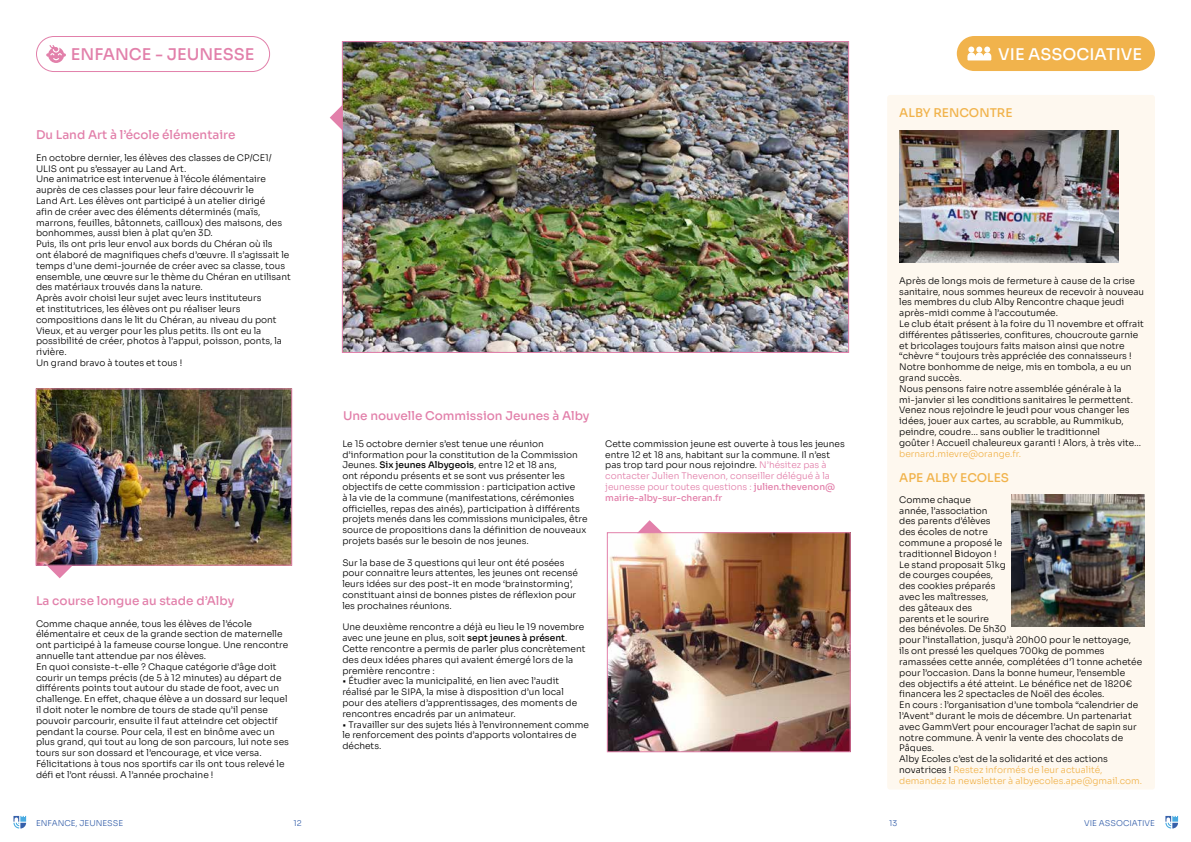
<style>
.page{position:relative;width:1191px;height:842px;background:#fff}
.page>*{position:absolute;margin:0;border:0;box-sizing:border-box;transform-origin:0 0}
.t1{font:500 16.1px "Sora";color:#e280aa}
.t2{font:500 16.1px "Sora";color:#fff}
.t3{font:500 12px "Sora";color:#e280aa}
.t4{font:500 12px "Sora";color:#f1b34c}
.t5{font:300 9px/10.8px "Sora";color:#000}
.t6{font:300 9px "Sora";color:#f1b34c}
.t7{font:300 8px "Sora";color:#3660aa}
.s1{font-weight:500}
.s2{color:#e280aa}
.s3{font-weight:500;color:#e280aa}
.s4{color:#f1b34c}
</style>
<div class="page">
<div style="left:887px;top:95px;width:268px;height:694px;background:#fef8ef;border-radius:3px"></div>
<img style="left:344px;top:43px;width:503px;height:308px">
<div style="left:342px;top:41px;width:507px;height:312px;border:1px solid #e280aa"></div>
<div style="left:36px;top:36px;width:234px;height:36px;border:1px solid #e280aa;border-radius:18px"></div>
<svg style="left:330px;top:105px;width:12px;height:25px"></svg>
<img style="left:609px;top:534px;width:239px;height:216px">
<div style="left:607px;top:532px;width:243px;height:220px;border:1px solid #e280aa"></div>
<img style="left:38px;top:390px;width:252px;height:174px">
<div style="left:36px;top:388px;width:256px;height:178px;border:1px solid #e280aa"></div>
<svg style="left:13px;top:816px;width:13px;height:12px"></svg>
<svg style="left:1165px;top:816px;width:13px;height:12px"></svg>
<svg style="left:46px;top:45px;width:20px;height:18px"></svg>
<div style="left:956px;top:36px;width:199px;height:35px;background:#f1b34c;border-radius:18px"></div>
<svg style="left:967px;top:47px;width:24px;height:13px"></svg>
<svg style="left:637px;top:520px;width:25px;height:13px"></svg>
<img style="left:899px;top:130px;width:219px;height:132px">
<img style="left:1011px;top:495px;width:133px;height:131px">
<svg style="left:47px;top:566px;width:25px;height:12px"></svg>
<h1 class="t1" style="left:71px;top:41px;width:185px">ENFANCE - JEUNESSE</h1>
<h2 class="t3" style="left:36px;top:125px;width:201px">Du Land Art à l’école élémentaire</h2>
<p class="t5" style="left:36px;top:151px;width:256px">En octobre dernier, les élèves des classes de CP/CE1/ ULIS ont pu s’essayer au Land Art.<br>Une animatrice est intervenue à l’école élémentaire auprès de ces classes pour leur faire découvrir le<br>Land Art. Les élèves ont participé à un atelier dirigé<br>afin de créer avec des éléments déterminés (maïs, marrons, feuilles, bâtonnets, cailloux) des maisons, des bonhommes, aussi bien à plat qu’en 3D.<br>Puis, ils ont pris leur envol aux bords du Chéran où ils<br>ont élaboré de magnifiques chefs d’œuvre. Il s’agissait le temps d’une demi-journée de créer avec sa classe, tous ensemble, une œuvre sur le thème du Chéran en utilisant des matériaux trouvés dans la nature.<br>Après avoir choisi leur sujet avec leurs instituteurs<br>et institutrices, les élèves ont pu réaliser leurs compositions dans le lit du Chéran, au niveau du pont Vieux, et au verger pour les plus petits. Ils ont eu la possibilité de créer, photos à l’appui, poisson, ponts, la rivière.<br>Un grand bravo à toutes et tous !</p>
<h2 class="t3" style="left:36px;top:591px;width:200px">La course longue au stade d’Alby</h2>
<p class="t5" style="left:36px;top:617px;width:254px">Comme chaque année, tous les élèves de l’école élémentaire et ceux de la grande section de maternelle ont participé à la fameuse course longue. Une rencontre annuelle tant attendue par nos élèves.<br>En quoi consiste-t-elle ? Chaque catégorie d’âge doit courir un temps précis (de 5 à 12 minutes) au départ de différents points tout autour du stade de foot, avec un challenge. En effet, chaque élève a un dossard sur lequel il doit noter le nombre de tours de stade qu’il pense pouvoir parcourir, ensuite il faut atteindre cet objectif pendant la course. Pour cela, il est en binôme avec un plus grand, qui tout au long de son parcours, lui note ses tours sur son dossard et l’encourage, et vice versa.<br>Félicitations à tous nos sportifs car ils ont tous relevé le défi et l’ont réussi. A l’année prochaine !</p>
<h2 class="t3" style="left:343px;top:406px;width:248px">Une nouvelle Commission Jeunes à Alby</h2>
<p class="t5" style="left:342px;top:437px;width:247px">Le 15 octobre dernier s’est tenue une réunion d’information pour la constitution de la Commission Jeunes. <span class="s1">Six jeunes Albygeois</span>, entre 12 et 18 ans,<br>ont répondu présents et se sont vus présenter les objectifs de cette commission : participation active<br>à la vie de la commune (manifestations, cérémonies officielles, repas des ainés), participation à différents projets menés dans les commissions municipales, être source de propositions dans la définition de nouveaux projets basés sur le besoin de nos jeunes.</p>
<p class="t5" style="left:342px;top:556px;width:237px">Sur la base de 3 questions qui leur ont été posées pour connaitre leurs attentes, les jeunes ont recensé leurs idées sur des post-it en mode ‘brainstorming’, constituant ainsi de bonnes pistes de réflexion pour les prochaines réunions.</p>
<p class="t5" style="left:342px;top:621px;width:245px">Une deuxième rencontre a déjà eu lieu le 19 novembre avec une jeune en plus, soit <span class="s1">sept jeunes à présent</span>.<br>Cette rencontre a permis de parler plus concrètement des deux idées phares qui avaient émergé lors de la première rencontre :</p>
<p class="t5" style="left:342px;top:675px;width:236px">• Étudier avec la municipalité, en lien avec l’audit réalisé par le SIPA, la mise à disposition d’un local pour des ateliers d’apprentissages, des moments de rencontres encadrés par un animateur.</p>
<p class="t5" style="left:342px;top:718px;width:248px">• Travailler sur des sujets liés à l’environnement comme le renforcement des points d’apports volontaires de déchets.</p>
<p class="t5" style="left:605px;top:437px;width:241px">Cette commission jeune est ouverte à tous les jeunes entre 12 et 18 ans, habitant sur la commune. Il n’est pas trop tard pour nous rejoindre. <span class="s2">N’hésitez pas à contacter Julien Thevenon, conseiller délégué à la jeunesse pour toutes questions :</span> <span class="s3">julien.thevenon@ mairie-alby-sur-cheran.fr</span></p>
<h1 class="t2" style="left:998px;top:41px;width:145px">VIE ASSOCIATIVE</h1>
<h2 class="t4" style="left:899px;top:102px;width:115px">ALBY RENCONTRE</h2>
<p class="t5" style="left:899px;top:274px;width:246px">Après de longs mois de fermeture à cause de la crise sanitaire, nous sommes heureux de recevoir à nouveau les membres du club Alby Rencontre chaque jeudi après-midi comme à l’accoutumée.<br>Le club était présent à la foire du 11 novembre et offrait différentes pâtisseries, confitures, choucroute garnie et bricolages toujours faits maison ainsi que notre “chèvre “ toujours très appréciée des connaisseurs !<br>Notre bonhomme de neige, mis en tombola, a eu un grand succès.<br>Nous pensons faire notre assemblée générale à la mi-janvier si les conditions sanitaires le permettent.<br>Venez nous rejoindre le jeudi pour vous changer les idées, jouer aux cartes, au scrabble, au Rummikub, peindre, coudre... sans oublier le traditionnel<br>goûter ! Accueil chaleureux garanti ! Alors, à très vite…</p>
<p class="t6" style="left:899px;top:446px;width:123px">bernard.mievre@orange.fr.</p>
<h2 class="t4" style="left:899px;top:468px;width:111px">APE ALBY ECOLES</h2>
<p class="t5" style="left:899px;top:493px;width:244px">Comme chaque<br>année, l’association<br>des parents d’élèves<br>des écoles de notre<br>commune a proposé le<br>traditionnel Bidoyon !<br>Le stand proposait 51kg<br>de courges coupées,<br>des cookies préparés<br>avec les maîtresses,<br>des gâteaux des<br>parents et le sourire<br>des bénévoles. De 5h30<br>pour l’installation, jusqu’à 20h00 pour le nettoyage, ils ont pressé les quelques 700kg de pommes ramassées cette année, complétées d’1 tonne achetée pour l’occasion. Dans la bonne humeur, l’ensemble des objectifs a été atteint. Le bénéfice net de 1820€ financera les 2 spectacles de Noël des écoles.<br>En cours : l’organisation d’une tombola “calendrier de l’Avent” durant le mois de décembre. Un partenariat avec GammVert pour encourager l’achat de sapin sur notre commune. À venir la vente des chocolats de Pâques.<br>Alby Ecoles c’est de la solidarité et des actions novatrices ! <span class="s4">Restez informés de leur actualité, demandez la newsletter à albyecoles.ape@gmail.com.</span></p>
<p class="t7" style="left:36px;top:817px;width:89px">ENFANCE, JEUNESSE</p>
<p class="t7" style="left:294px;top:816px;width:10px">12</p>
<p class="t7" style="left:889px;top:817px;width:10px">13</p>
<p class="t7" style="left:1084px;top:817px;width:72px">VIE ASSOCIATIVE</p>
</div>
